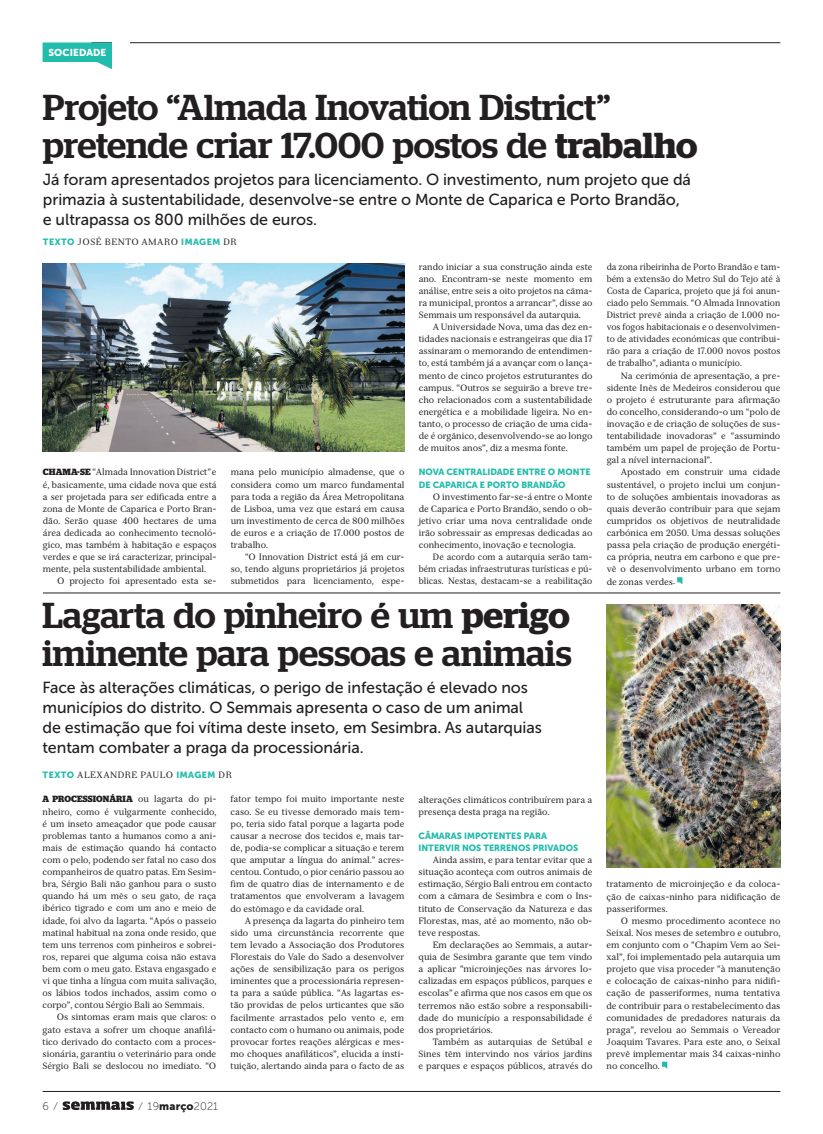
<style>
.page{position:relative;width:823px;height:1134px;background:#fff}
.page>*{position:absolute;margin:0;border:0;box-sizing:border-box;transform-origin:0 0}
.t1{font:500 36px/38px "Stag";letter-spacing:-.005em;color:#231f20}
.t2{font:16px/20px "Museo Sans Cyrl 500";letter-spacing:-.005em;color:#231f20}
.t3{font:11px "Museo Sans Cyrl 100";letter-spacing:.015em;color:#231f20}
.t4{font:10px "Museo Sans Cyrl 900";letter-spacing:.01em;color:#fff}
.t5{font:9px/12.1px "Serif 12 Beta";letter-spacing:-.005em;color:#231f20;text-align:justify}
.t6{font:9px/12.1px "Serif 12 Beta";letter-spacing:-.005em;color:#231f20;text-align:justify;scale:.96 1}
.t7{font:9px/12.1px "Museo Sans Cyrl 900";color:#22bcac}
.t8{font:9px "Serif 12 Beta";letter-spacing:.05em;color:#231f20}
.t9{font:700 9px "Stag";letter-spacing:.015em;color:#231f20}
.s1{font-weight:600}
.s2{font-family:"Museo Sans Cyrl 900";color:#22bcac}
.s3{font-family:"Stag";font-weight:700}
.s4{font-family:"Serif 12 Beta";font-weight:400}
.s5{font-family:"Museo Sans Cyrl 900"}
</style>
<div class="page">
<svg style="left:63px;top:1101px;width:71px;height:9px"></svg>
<hr style="left:43px;top:1091px;width:737px;height:1px;background:#231f20">
<hr style="left:91px;top:43px;width:689px;height:1px;background:#231f20">
<svg style="left:43px;top:43px;width:69px;height:26px"></svg>
<div style="left:112px;top:42px;width:17px;height:27px;background:#fff"></div>
<svg style="left:662px;top:1062px;width:5px;height:7px"></svg>
<img style="left:606px;top:605px;width:174px;height:262px">
<hr style="left:43px;top:593px;width:737px;height:1px;background:#231f20">
<svg style="left:677px;top:577px;width:5px;height:7px"></svg>
<img style="left:43px;top:263px;width:361px;height:189px">
<p class="t4" style="left:48px;top:47px;width:59px">SOCIEDADE</p>
<h1 class="t1" style="left:43px;top:87px;width:655px">Projeto “Almada Inovation District” pretende criar 17.000 postos de <span class="s1">trabalho</span></h1>
<h2 class="t2" style="left:43px;top:169px;width:649px">Já foram apresentados projetos para licenciamento. O investimento, num projeto que dá primazia à sustentabilidade, desenvolve-se entre o Monte de Caparica e Porto Brandão, e ultrapassa os 800 milhões de euros.</h2>
<p class="t8" style="left:43px;top:237px;width:195px"><span class="s2">TEXTO</span> JOSÉ BENTO AMARO <span class="s2">IMAGEM</span> DR</p>
<p class="t5" style="left:43px;top:466px;width:175px"><span class="s3">CHAMA-SE</span> “Almada Innovation District” e é, basicamente, uma cidade nova que está a ser projetada para ser edificada entre a zona de Monte de Caparica e Porto Bran&shy;dão. Serão quase 400 hectares de uma área dedicada ao conhecimento tecnoló&shy;gico, mas também à habitação e espaços verdes e que se irá caracterizar, principal&shy;mente, pela sustentabilidade ambiental.</p>
<p class="t5" style="left:57px;top:575px;width:161px">O projecto foi apresentado esta se-</p>
<p class="t5" style="left:231px;top:466px;width:175px">mana pelo município almadense, que o considera como um marco fundamental para toda a região da Área Metropolitana de Lisboa, uma vez que estará em causa um investimento de cerca de 800 milhões de euros e a criação de 17.000 postos de trabalho.</p>
<p class="t5" style="left:231px;top:551px;width:175px;text-indent:14px">“O Innovation District está já em cur&shy;so, tendo alguns proprietários já projetos submetidos para licenciamento, espe-</p>
<p class="t5" style="left:418px;top:260px;width:175px">rando iniciar a sua construção ainda este ano. Encontram-se neste momento em análise, entre seis a oito projetos na câma&shy;ra municipal, prontos a arrancar”, disse ao Semmais um responsável da autarquia.</p>
<p class="t5" style="left:418px;top:321px;width:175px;text-indent:14px">A Universidade Nova, uma das dez en&shy;tidades nacionais e estrangeiras que dia 17 assinaram o memorando de entendimen&shy;to, está também já a avançar com o lança&shy;mento de cinco projetos estruturantes do campus. “Outros se seguirão a breve tre&shy;cho relacionados com a sustentabilidade energética e a mobilidade ligeira. No en&shy;tanto, o processo de criação de uma cida&shy;de é orgânico, desenvolvendo-se ao longo de muitos anos”, diz a mesma fonte.</p>
<p class="t7" style="left:418px;top:466px;width:173px">NOVA CENTRALIDADE ENTRE O MONTE<br>DE CAPARICA E PORTO BRANDÃO</p>
<p class="t5" style="left:418px;top:490px;width:175px;text-indent:14px">O investimento far-se-á entre o Monte de Caparica e Porto Brandão, sendo o ob&shy;jetivo criar uma nova centralidade onde irão sobressair as empresas dedicadas ao conhecimento, inovação e tecnologia.</p>
<p class="t6" style="left:418px;top:551px;width:182px;text-indent:14px">De acordo com a autarquia serão tam&shy;bém criadas infraestruturas turísticas e pú&shy;blicas. Nestas, destacam-se a reabilitação</p>
<h1 class="t1" style="left:43px;top:596px;width:530px">Lagarta do pinheiro é um <span class="s1">perigo </span>iminente para pessoas e animais</h1>
<p class="t2" style="left:43px;top:678px;width:500px">Face às alterações climáticas, o perigo de infestação é elevado nos municípios do distrito. O Semmais apresenta o caso de um animal de estimação que foi vítima deste inseto, em Sesimbra. As autarquias tentam combater a praga da processionária.</p>
<p class="t8" style="left:43px;top:770px;width:191px"><span class="s2">TEXTO</span> ALEXANDRE PAULO <span class="s2">IMAGEM</span> DR</p>
<p class="t9" style="left:43px;top:794px;width:175px">A PROCESSIONÁRIA <span class="s4">ou lagarta do pi-</span></p>
<p class="t5" style="left:43px;top:805px;width:175px">nheiro, como é vulgarmente conhecido, é um inseto ameaçador que pode causar problemas tanto a humanos como a ani&shy;mais de estimação quando há contacto com o pelo, podendo ser fatal no caso dos companheiros de quatro patas. Em Sesim&shy;bra, Sérgio Bali não ganhou para o susto quando há um mês o seu gato, de raça ibérico tigrado e com um ano e meio de idade, foi alvo da lagarta. “Após o passeio matinal habitual na zona onde resido, que tem uns terrenos com pinheiros e sobrei&shy;ros, reparei que alguma coisa não estava bem com o meu gato. Estava engasgado e vi que tinha a língua com muita salivação, os lábios todos inchados, assim como o corpo”, contou Sérgio Bali ao Semmais.</p>
<p class="t5" style="left:43px;top:1011px;width:175px;text-indent:14px">Os sintomas eram mais que claros: o gato estava a sofrer um choque anafilá&shy;tico derivado do contacto com a proces&shy;sionária, garantiu o veterinário para onde Sérgio Bali se deslocou no imediato. “O</p>
<p class="t5" style="left:418px;top:793px;width:175px">alterações climáticos contribuírem para a presença desta praga na região.</p>
<p class="t7" style="left:418px;top:830px;width:161px">CÂMARAS IMPOTENTES PARA<br>INTERVIR NOS TERRENOS PRIVADOS</p>
<p class="t5" style="left:418px;top:854px;width:175px;text-indent:14px">Ainda assim, e para tentar evitar que a situação aconteça com outros animais de estimação, Sérgio Bali entrou em contacto com a câmara de Sesimbra e com o Ins&shy;tituto de Conservação da Natureza e das Florestas, mas, até ao momento, não ob&shy;teve respostas.</p>
<p class="t5" style="left:418px;top:939px;width:175px;text-indent:14px">Em declarações ao Semmais, a autar&shy;quia de Sesimbra garante que tem vindo a aplicar “microinjeções nas árvores lo&shy;calizadas em espaços públicos, parques e escolas” e afirma que nos casos em que os terremos não estão sobre a responsabili&shy;dade do município a responsabilidade é dos proprietários.</p>
<p class="t5" style="left:418px;top:1036px;width:175px;text-indent:14px">Também as autarquias de Setúbal e Sines têm intervindo nos vários jardins e parques e espaços públicos, através do</p>
<p class="t5" style="left:230px;top:793px;width:175px">fator tempo foi muito importante neste caso. Se eu tivesse demorado mais tem&shy;po, teria sido fatal porque a lagarta pode causar a necrose dos tecidos e, mais tar&shy;de, podia-se complicar a situação e terem que amputar a língua do animal.” acres&shy;centou. Contudo, o pior cenário passou ao fim de quatro dias de internamento e de tratamentos que envolveram a lavagem do estômago e da cavidade oral.</p>
<p class="t5" style="left:230px;top:914px;width:175px;text-indent:14px">A presença da lagarta do pinheiro tem sido uma circunstância recorrente que tem levado a Associação dos Produtores Florestais do Vale do Sado a desenvolver ações de sensibilização para os perigos iminentes que a processionária represen&shy;ta para a saúde pública. “As lagartas es&shy;tão providas de pelos urticantes que são facilmente arrastados pelo vento e, em contacto com o humano ou animais, pode provocar fortes reações alérgicas e mes&shy;mo choques anafiláticos”, elucida a insti&shy;tuição, alertando ainda para o facto de as</p>
<p class="t3" style="left:43px;top:1100px;width:16px">6 ⁄</p>
<p class="t3" style="left:140px;top:1100px;width:80px">⁄ 19<span class="s5">março</span>2021</p>
<p class="t6" style="left:606px;top:260px;width:182px">da zona ribeirinha de Porto Brandão e tam&shy;bém a extensão do Metro Sul do Tejo até à Costa de Caparica, projeto que já foi anun&shy;ciado pelo Semmais. “O Almada Innovation District prevê ainda a criação de 1.000 no&shy;vos fogos habitacionais e o desenvolvimen&shy;to de atividades económicas que contribui&shy;rão para a criação de 17.000 novos postos de trabalho”, adianta o município.</p>
<p class="t5" style="left:606px;top:369px;width:175px;text-indent:14px">Na cerimónia de apresentação, a pre&shy;sidente Inês de Medeiros considerou que o projeto é estruturante para afirmação do concelho, considerando-o um “polo de inovação e de criação de soluções de sus&shy;tentabilidade inovadoras” e “assumindo também um papel de projeção de Portu&shy;gal a nível internacional”.</p>
<p class="t5" style="left:606px;top:466px;width:175px;text-indent:14px">Apostado em construir uma cidade sustentável, o projeto inclui um conjun&shy;to de soluções ambientais inovadoras as quais deverão contribuir para que sejam cumpridos os objetivos de neutralidade carbónica em 2050. Uma dessas soluções passa pela criação de produção energéti&shy;ca própria, neutra em carbono e que pre&shy;vê o desenvolvimento urbano em torno de zonas verdes.</p>
<p class="t5" style="left:606px;top:878px;width:175px">tratamento de microinjeção e da coloca&shy;ção de caixas-ninho para nidificação de passeriformes.</p>
<p class="t5" style="left:606px;top:914px;width:175px;text-indent:14px">O mesmo procedimento acontece no Seixal. Nos meses de setembro e outubro, em conjunto com o “Chapim Vem ao Sei&shy;xal”, foi implementado pela autarquia um projeto que visa proceder “à manutenção e colocação de caixas-ninho para nidifi&shy;cação de passeriformes, numa tentativa de contribuir para o restabelecimento das comunidades de predadores naturais da praga”, revelou ao Semmais o Vereador Joaquim Tavares. Para este ano, o Seixal prevê implementar mais 34 caixas-ninho no concelho.</p>
</div>
